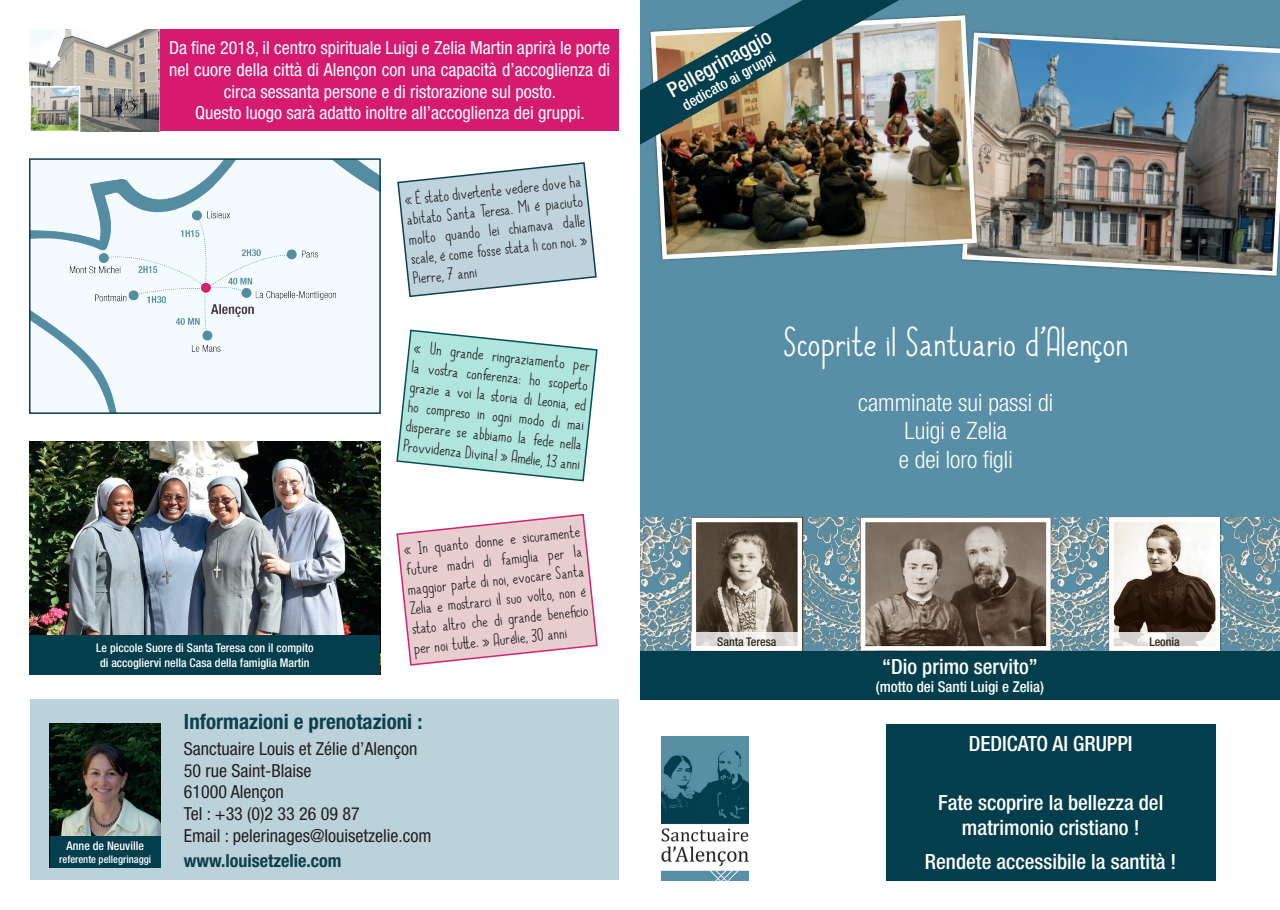
<style>
.page{position:relative;width:1280px;height:910px;background:#fff}
.page>*{position:absolute;margin:0;border:0;box-sizing:border-box;transform-origin:0 0}
.t1{font:39px "Always Together";letter-spacing:.025em;color:#fff}
.t2{font:300 condensed 24px/28.8px "Helvetica Neue LT Std";color:#fff;text-align:center}
.t3{font:500 condensed 21px/25.2px "Helvetica Neue LT Std";color:#fff;text-align:center}
.t4{font:700 condensed 21px "Helvetica Neue LT Std";color:#0f404d}
.t5{font:condensed 18px/21.6px "Helvetica Neue LT Std";color:#fff;text-align:center}
.t6{font:condensed 18px/21.6px "Helvetica Neue LT Std";color:#231f20}
.t7{font:700 condensed 18px "Helvetica Neue LT Std";color:#0f404d}
.t8{font:16.5px/19.8px "Always Together";color:#231f20;text-align:justify}
.t9{font:500 condensed 15px "Helvetica Neue LT Std";color:#fff}
.t10{font:500 condensed 12px/14.4px "Helvetica Neue LT Std";color:#fff;text-align:center}
.t11{font:500 condensed 12px "Helvetica Neue LT Std";color:#2e241a}
.t12{font:500 condensed 12px "Helvetica Neue LT Std";color:#2f251b}
.t13{font:500 condensed 10.5px "Helvetica Neue LT Std";color:#fff}
</style>
<div class="page">
<div style="left:30px;top:699px;width:589px;height:181px;background:#bcd2db"></div>
<div style="left:640px;top:0;width:640px;height:694px;background:#588fa6"></div>
<div style="left:640px;top:651px;width:640px;height:48px;background:#033e4d"></div>
<img style="left:979px;top:31px;width:301px;height:246px">
<img style="left:655px;top:14px;width:324px;height:248px">
<div style="left:886px;top:724px;width:329px;height:156px;background:#033e4d"></div>
<img style="left:640px;top:0;width:259px;height:145px">
<img style="left:640px;top:518px;width:640px;height:133px">
<div style="left:859px;top:516px;width:194px;height:136px;background:#231f20;opacity:.35"></div>
<img style="left:866px;top:523px;width:180px;height:123px">
<div style="left:861px;top:518px;width:190px;height:133px;border:4px solid #fff"></div>
<div style="left:689px;top:516px;width:115px;height:136px;background:#231f20;opacity:.35"></div>
<img style="left:696px;top:523px;width:101px;height:109px">
<div style="left:691px;top:518px;width:111px;height:133px;border:4px solid #fff"></div>
<div style="left:1107px;top:516px;width:115px;height:136px;background:#231f20;opacity:.35"></div>
<img style="left:1114px;top:523px;width:101px;height:109px">
<div style="left:1109px;top:518px;width:111px;height:133px;border:4px solid #fff"></div>
<img style="left:661px;top:737px;width:87px;height:143px">
<img style="left:32px;top:161px;width:346px;height:250px">
<div style="left:29px;top:158px;width:352px;height:256px;border:2px solid #09404e"></div>
<svg style="left:691px;top:632px;width:111px;height:19px;background:#eceae8"></svg>
<svg style="left:1109px;top:632px;width:111px;height:19px;background:#ebe9e7"></svg>
<img style="left:30px;top:30px;width:131px;height:101px">
<div style="left:161px;top:30px;width:458px;height:101px;background:#d51a70"></div>
<img style="left:30px;top:441px;width:350px;height:194px">
<div style="left:30px;top:635px;width:350px;height:40px;background:#033e4d"></div>
<img style="left:50px;top:724px;width:111px;height:112px">
<div style="left:50px;top:836px;width:111px;height:31px;background:#033e4d"></div>
<svg style="left:396px;top:513px;width:202px;height:153px"></svg>
<svg style="left:397px;top:162px;width:200px;height:136px"></svg>
<svg style="left:396px;top:329px;width:202px;height:153px"></svg>
<p class="t5" style="left:169px;top:37px;width:443px">Da fine 2018, il centro spirituale Luigi e Zelia Martin aprirà le porte nel cuore della città di Alençon con una capacità d’accoglienza di circa sessanta persone e di ristorazione sul posto.<br>Questo luogo sarà adatto inoltre all’accoglienza dei gruppi.</p>
<p class="t8" style="left:404px;top:189px;width:178px;rotate:-6deg">« É st ato divertente vedere dove ha abitato Santa Teres a. Mi é piaciuto molto quando lei chiamava dalle scale, é come fosse st ata lì con noi. » Pierre, 7 anni</p>
<p class="t10" style="left:96px;top:641px;width:219px">Le piccole Suore di Santa Teresa con il compito di accogliervi nella Casa della famiglia Martin</p>
<p class="t8" style="left:415px;top:337px;width:178px;rotate:6deg">« Un grande ringraziamento per la vost ra conferenza: ho scoperto grazie a voi la st oria di Leonia, ed ho compres o in ogni modo di mai disperare se abbiamo la fede nella Provvidenza Divina! » Amélie, 13 anni</p>
<p class="t8" style="left:403px;top:539px;width:178px;rotate:-6deg">« In quanto donne e sicuramente future madri di famiglia per la maggior parte di noi, evocare Santa Zelia e most rarci il suo volto, non é st ato altro che di grande benefi cio per noi tutte. » Aurélie, 30 anni</p>
<p class="t10" style="left:67px;top:838px;width:79px">Anne de Neuville</p>
<p class="t13" style="left:59px;top:852px;width:93px">referente pellegrinaggi</p>
<p class="t4" style="left:184px;top:709px;width:240px">Informazioni e prenotazioni :</p>
<p class="t6" style="left:184px;top:738px;width:249px">Sanctuaire Louis et Zélie d’Alençon<br>50 rue Saint-Blaise<br>61000 Alençon<br>Tel : +33 (0)2 33 26 09 87<br>Email : pelerinages@louisetzelie.com</p>
<p class="t7" style="left:184px;top:850px;width:159px">www.louisetzelie.com</p>
<p class="t3" style="left:663px;top:80px;width:117px;rotate:-29deg">Pellegrinaggio</p>
<p class="t9" style="left:679px;top:98px;width:105px;rotate:-29deg">dedicato ai gruppi</p>
<h1 class="t1" style="left:783px;top:311px;width:346px">Scoprite il Santuario d’Alençon</h1>
<h2 class="t2" style="left:858px;top:387px;width:196px">camminate sui passi di<br>Luigi e Zelia<br>e dei loro figli</h2>
<p class="t11" style="left:717px;top:634px;width:61px">Santa Teresa</p>
<p class="t12" style="left:1149px;top:634px;width:32px">Leonia</p>
<p class="t3" style="left:882px;top:653px;width:157px">“Dio primo servito”</p>
<p class="t9" style="left:876px;top:677px;width:170px">(motto dei Santi Luigi e Zelia)</p>
<p class="t3" style="left:969px;top:730px;width:165px">DEDICATO AI GRUPPI</p>
<p class="t3" style="left:938px;top:789px;width:227px">Fate scoprire la bellezza del matrimonio cristiano !</p>
<p class="t3" style="left:925px;top:848px;width:253px">Rendete accessibile la santità !</p>
</div>
